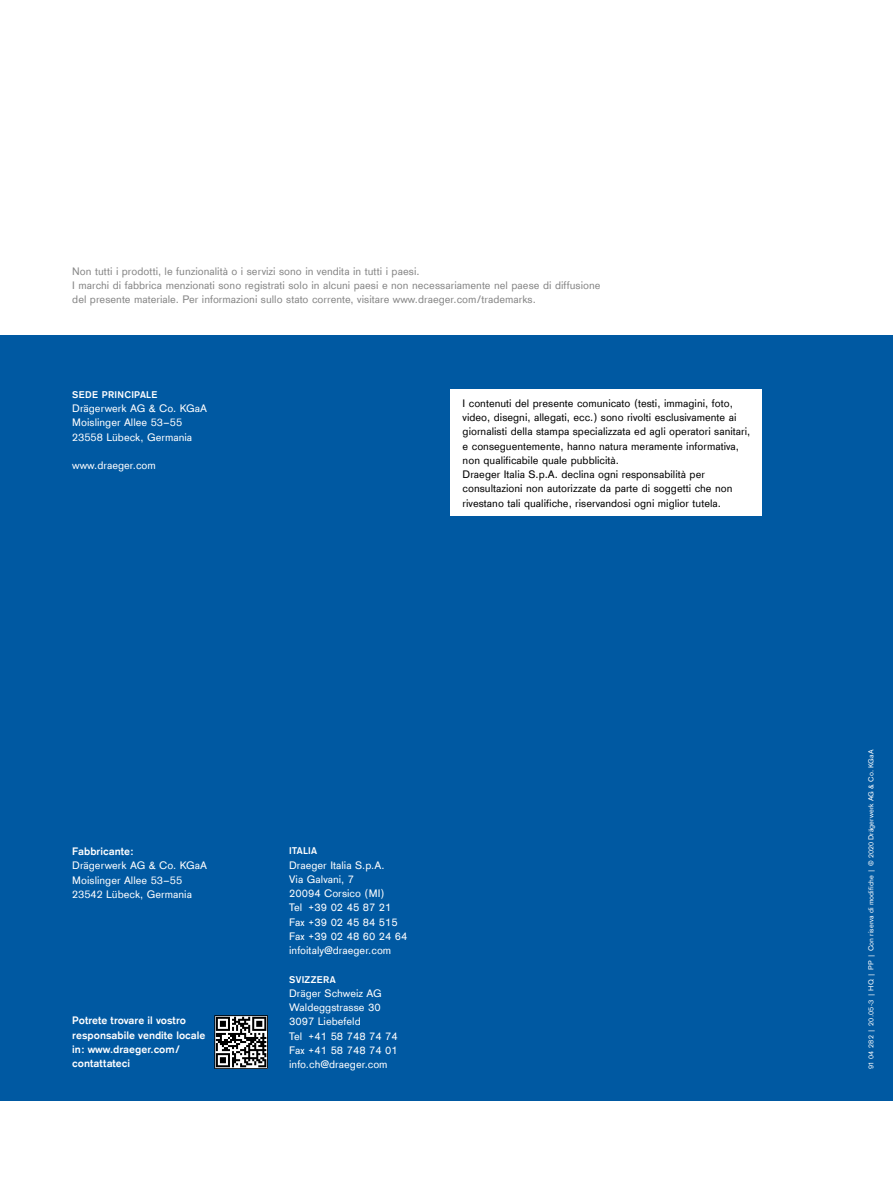
<style>
.page{position:relative;width:893px;height:1191px;background:#fff}
.page>*{position:absolute;margin:0;border:0;box-sizing:border-box;transform-origin:0 0}
.t1{font:11.25px/14.2px "Draeger Sans Global";color:#000}
.t2{font:11.25px/14.2px "Draeger Sans Global";color:#fff}
.t3{font:11.25px/14.2px "Draeger Sans Global";color:#868686}
.t4{font:700 11.25px/14.2px "Draeger Sans Global";color:#fff}
.t5{font:11.25px/14.2px "Draeger Sans Tab";color:#fff}
.t6{font:700 10.2px "Draeger Sans Global";letter-spacing:.025em;color:#fff}
.t7{font:7.5px "Draeger Sans Global";color:#fff}
.s1{font-family:"Draeger Sans Tab"}
.s2{font-family:"Draeger Sans Global"}
</style>
<div class="page">
<div style="left:0;top:335px;width:893px;height:765px;background:#0059a2"></div>
<svg style="left:214px;top:1015px;width:54px;height:53px;background:#747576"></svg>
<div style="left:451px;top:389px;width:311px;height:127px;background:#fff"></div>
<p class="t3" style="left:72px;top:264px;width:530px">Non tutti i prodotti, le funzionalità o i servizi sono in vendita in tutti i paesi.<br>I marchi di fabbrica menzionati sono registrati solo in alcuni paesi e non necessariamente nel paese di diffusione del presente materiale. Per informazioni sullo stato corrente, visitare www.draeger.com/trademarks.</p>
<p class="t6" style="left:72px;top:388px;width:87px">SEDE PRINCIPALE</p>
<p class="t2" style="left:72px;top:401px;width:136px">Drägerwerk AG &amp; Co. KGaA<br>Moislinger Allee 53–55<br>23558 Lübeck, Germania</p>
<p class="t2" style="left:72px;top:458px;width:85px">www.draeger.com</p>
<p class="t1" style="left:463px;top:396px;width:289px">I contenuti del presente comunicato (testi, immagini, foto, video, disegni, allegati, ecc.) sono rivolti esclusivamente ai giornalisti della stampa specializzata ed agli operatori sanitari, e conseguentemente, hanno natura meramente informativa, non qualificabile quale pubblicità.<br>Draeger Italia S.p.A. declina ogni responsabilità per consultazioni non autorizzate da parte di soggetti che non rivestano tali qualifiche, riservandosi ogni miglior tutela.</p>
<p class="t4" style="left:72px;top:844px;width:63px">Fabbricante:</p>
<p class="t2" style="left:72px;top:858px;width:136px">Drägerwerk AG &amp; Co. KGaA<br>Moislinger Allee 53–55<br>23542 Lübeck, Germania</p>
<p class="t4" style="left:72px;top:1013px;width:135px">Potrete trovare il vostro responsabile vendite locale in: www.draeger.com/ contattateci</p>
<p class="t6" style="left:289px;top:845px;width:29px">ITALIA</p>
<p class="t2" style="left:289px;top:857px;width:97px">Draeger Italia S.p.A.<br>Via Galvani, <span class="s1">7<br>20094</span> Corsico (MI)</p>
<p class="t5" style="left:289px;top:900px;width:120px"><span class="s2">Tel +</span>39 02 45 87 21<br><span class="s2">Fax +</span>39 02 45 84 515<br><span class="s2">Fax +</span>39 02 48 60 24 64</p>
<p class="t2" style="left:289px;top:943px;width:104px">infoitaly@draeger.com</p>
<p class="t6" style="left:289px;top:973px;width:48px">SVIZZERA</p>
<p class="t2" style="left:289px;top:986px;width:94px;text-align:justify">Dräger Schweiz AG Waldeggstrasse <span class="s1">30<br>3097</span> Liebefeld</p>
<p class="t5" style="left:289px;top:1028px;width:110px"><span class="s2">Tel +</span>41 58 748 74 74<br><span class="s2">Fax +</span>41 58 748 74 01</p>
<p class="t2" style="left:289px;top:1057px;width:100px">info.ch@draeger.com</p>
<p class="t7" style="left:866px;top:1068px;width:320px;rotate:-90deg">91 04 282 | 20.05-3 | HQ | PP | Con riserva di modifiche | © 2020 Drägerwerk AG &amp; Co. KGaA</p>
</div>
